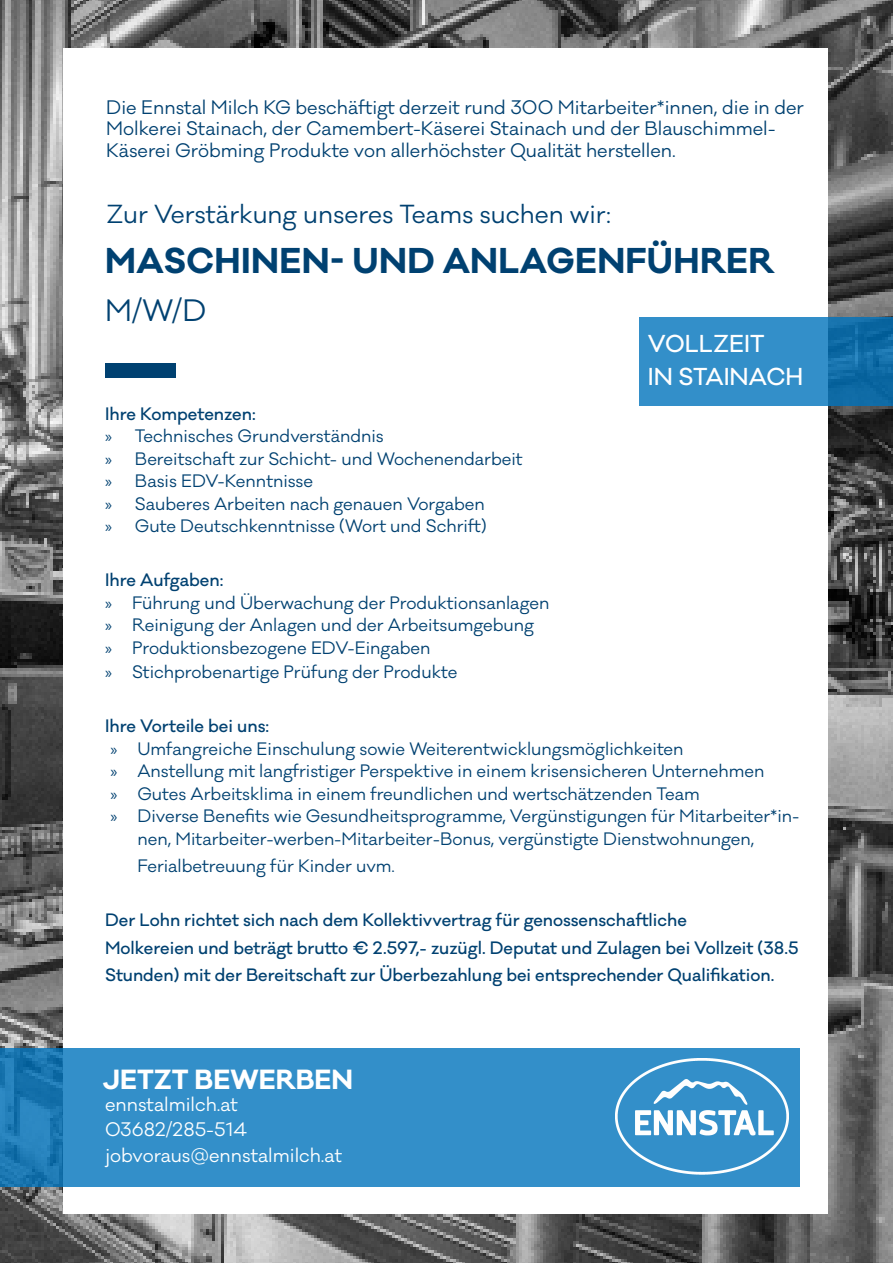
<style>
.page{position:relative;width:893px;height:1263px;background:#fff}
.page>*{position:absolute;margin:0;border:0;box-sizing:border-box;transform-origin:0 0}
.Einf__Abs{font:700 33px "Galano Classic";letter-spacing:.01em;color:#004171}
.t1{font:28.5px "Galano Classic";color:#004171}
.t2{font:700 25.5px "Galano Classic";color:#fff}
.t3{font:24px "Galano Classic";color:#004171}
.t4{font:500 22.5px/33px "Galano Classic";color:#fff}
.Einf__Abs-2{font:18px/21.6px "Galano Classic";color:#004171}
.Einf__Abs-3{font:18px/25.5px "Galano Classic";color:#fff}
.t5{font:16.5px/22.5px "Galano Classic";color:#004171}
.t6{font:500 16.5px/27.2px "Galano Classic";color:#004171}
.s1{font-family:"Myriad Pro"}
</style>
<div class="page">
<img style="left:0;top:0;width:893px;height:1263px">
<div style="left:63px;top:49px;width:765px;height:1165px;background:#fff"></div>
<svg style="left:0;top:1048px;width:799px;height:138px;background:#308cc6"></svg>
<div style="left:105px;top:363px;width:70px;height:15px;background:#004171"></div>
<svg style="left:640px;top:317px;width:253px;height:89px;background:#2985bf"></svg>
<img style="left:615px;top:1058px;width:173px;height:118px">
<p class="Einf__Abs-2" style="left:106px;top:96px;width:699px">Die Ennstal Milch KG beschäftigt derzeit rund 300 Mitarbeiter*innen, die in der<br>Molkerei Stainach, der Camembert-Käserei Stainach und der Blauschimmel-<br>Käserei Gröbming Produkte von allerhöchster Qualität herstellen.</p>
<p class="t3" style="left:106px;top:198px;width:506px">Zur Verstärkung unseres Teams suchen wir:</p>
<p class="Einf__Abs" style="left:105px;top:239px;width:670px">MASCHINEN- UND ANLAGENFÜHRER</p>
<p class="t1" style="left:105px;top:292px;width:103px">M/W/D</p>
<p class="t4" style="left:648px;top:328px;width:157px">VOLLZEIT<br>IN STAINACH</p>
<p class="t6" style="left:105px;top:400px;width:152px">Ihre Kompetenzen:</p>
<p class="t5" style="left:105px;top:425px;width:280px"><span class="s1">»</span> Technisches Grundverständnis</p>
<p class="t5" style="left:105px;top:447px;width:419px"><span class="s1">»</span> Bereitschaft zur Schicht- und Wochenendarbeit</p>
<p class="t5" style="left:105px;top:470px;width:210px"><span class="s1">»</span> Basis EDV-Kenntnisse</p>
<p class="t5" style="left:105px;top:492px;width:381px"><span class="s1">»</span> Sauberes Arbeiten nach genauen Vorgaben</p>
<p class="t5" style="left:105px;top:515px;width:383px"><span class="s1">»</span> Gute Deutschkenntnisse (Wort und Schrift)</p>
<p class="t6" style="left:105px;top:567px;width:120px">Ihre Aufgaben:</p>
<p class="t5" style="left:105px;top:592px;width:446px"><span class="s1">»</span> Führung und Überwachung der Produktionsanlagen</p>
<p class="t5" style="left:105px;top:614px;width:431px"><span class="s1">»</span> Reinigung der Anlagen und der Arbeitsumgebung</p>
<p class="t5" style="left:105px;top:637px;width:327px"><span class="s1">»</span> Produktionsbezogene EDV-Eingaben</p>
<p class="t5" style="left:105px;top:661px;width:354px"><span class="s1">»</span> Stichprobenartige Prüfung der Produkte</p>
<p class="t6" style="left:105px;top:713px;width:166px">Ihre Vorteile bei uns:</p>
<p class="t5" style="left:110px;top:738px;width:575px"><span class="s1">»</span> Umfangreiche Einschulung sowie Weiterentwicklungsmöglichkeiten</p>
<p class="t5" style="left:110px;top:760px;width:655px"><span class="s1">»</span> Anstellung mit langfristiger Perspektive in einem krisensicheren Unternehmen</p>
<p class="t5" style="left:110px;top:783px;width:591px"><span class="s1">»</span> Gutes Arbeitsklima in einem freundlichen und wertschätzenden Team</p>
<p class="t5" style="left:137px;top:805px;width:664px;text-indent:-27px"><span class="s1">»</span> Diverse Benefits wie Gesundheitsprogramme, Vergünstigungen für Mitarbeiter*in&shy;nen, Mitarbeiter-werben-Mitarbeiter-Bonus, vergünstigte Dienstwohnungen,</p>
<p class="t5" style="left:137px;top:855px;width:259px">Ferialbetreuung für Kinder uvm.</p>
<p class="t6" style="left:105px;top:907px;width:695px">Der Lohn richtet sich nach dem Kollektivvertrag für genossenschaftliche<br>Molkereien und beträgt brutto € 2.597,- zuzügl. Deputat und Zulagen bei Vollzeit (38.5<br>Stunden) mit der Bereitschaft zur Überbezahlung bei entsprechender Qualifikation.</p>
<p class="t2" style="left:103px;top:1062px;width:252px">JETZT BEWERBEN</p>
<p class="Einf__Abs-3" style="left:105px;top:1092px;width:238px">ennstalmilch.at<br>03682/285-514 jobvoraus@ennstalmilch.at</p>
</div>
